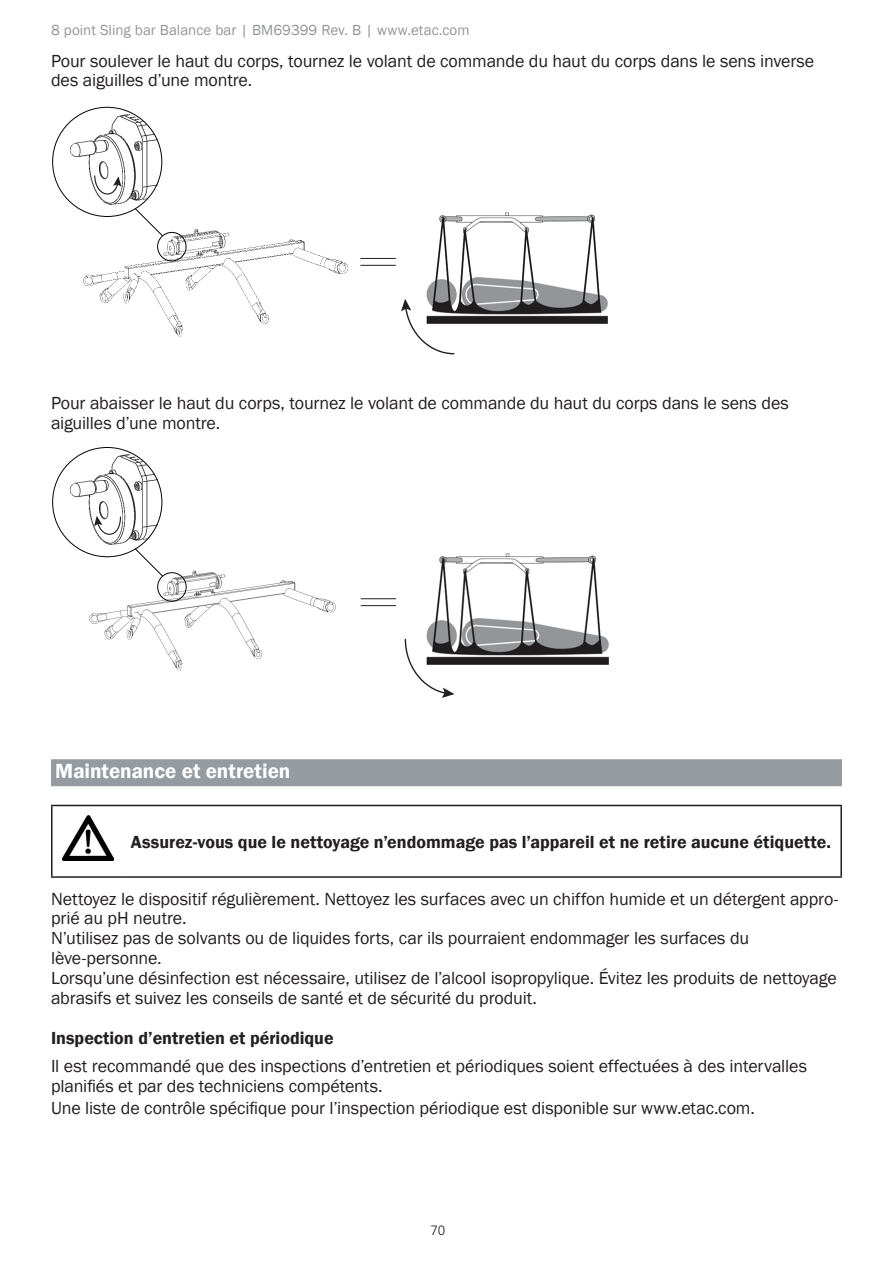
<style>
.page{position:relative;width:893px;height:1263px;background:#fff}
.page>*{position:absolute;margin:0;border:0;box-sizing:border-box;transform-origin:0 0}
.Paragraph_header_-_o{font:600 21px "Franklin Gothic";color:#fff}
.Body_text{font:18px/19.8px "Franklin Gothic";letter-spacing:-.01em;color:#231f20}
.Infobox_table{font:600 18px "Franklin Gothic";color:#231f20}
.Overskrift_2{font:600 18px "Franklin Gothic";color:#231f20}
.t1{font:15px "Franklin Gothic";color:#939598}
.t2{font:300 13.5px "Frutiger LT Std";color:#231f20}
</style>
<div class="page">
<div style="left:51px;top:759px;width:791px;height:27px;background:#959ca1"></div>
<img style="left:83px;top:228px;width:265px;height:109px">
<img style="left:426px;top:212px;width:182px;height:112px">
<img style="left:52px;top:106px;width:111px;height:111px">
<div style="left:157px;top:232px;width:29px;height:29px;border:1px solid #040503;border-radius:50%"></div>
<svg style="left:135px;top:208px;width:28px;height:28px"></svg>
<svg style="left:94px;top:174px;width:27px;height:21px"></svg>
<svg style="left:401px;top:299px;width:55px;height:56px"></svg>
<hr style="left:360px;top:265px;width:36px;height:1px;background:#231f20">
<hr style="left:360px;top:258px;width:36px;height:1px;background:#231f20">
<img style="left:89px;top:570px;width:287px;height:101px">
<img style="left:426px;top:553px;width:183px;height:112px">
<img style="left:52px;top:447px;width:111px;height:111px">
<div style="left:158px;top:572px;width:28px;height:29px;border:1px solid #040503;border-radius:50%"></div>
<svg style="left:135px;top:548px;width:28px;height:28px"></svg>
<svg style="left:94px;top:515px;width:28px;height:21px"></svg>
<svg style="left:404px;top:638px;width:50px;height:60px"></svg>
<hr style="left:361px;top:605px;width:35px;height:1px;background:#231f20">
<hr style="left:361px;top:598px;width:35px;height:1px;background:#231f20">
<hr style="left:51px;top:805px;width:74px;height:1px;background:#231f20">
<hr style="left:51px;top:806px;width:2px;height:70px;background:#231f20">
<hr style="left:125px;top:805px;width:717px;height:1px;background:#231f20">
<hr style="left:840px;top:806px;width:2px;height:70px;background:#231f20">
<hr style="left:51px;top:876px;width:74px;height:2px;background:#231f20">
<hr style="left:125px;top:876px;width:717px;height:2px;background:#231f20">
<img style="left:63px;top:816px;width:51px;height:45px">
<p class="t1" style="left:51px;top:20px;width:420px">8 point Sling bar Balance bar | BM69399 Rev. B | www.etac.com</p>
<p class="Body_text" style="left:51px;top:51px;width:765px">Pour soulever le haut du corps, tournez le volant de commande du haut du corps dans le sens inverse des aiguilles d’une montre.</p>
<p class="Body_text" style="left:51px;top:393px;width:739px">Pour abaisser le haut du corps, tournez le volant de commande du haut du corps dans le sens des aiguilles d’une montre.</p>
<p class="Paragraph_header_-_o" style="left:55px;top:758px;width:237px">Maintenance et entretien</p>
<p class="Infobox_table" style="left:131px;top:830px;width:702px">Assurez-vous que le nettoyage n’endommage pas l’appareil et ne retire aucune étiquette.</p>
<p class="Body_text" style="left:51px;top:889px;width:789px">Nettoyez le dispositif régulièrement. Nettoyez les surfaces avec un chiffon humide et un détergent appro&shy;prié au pH neutre.</p>
<p class="Body_text" style="left:51px;top:929px;width:700px">N’utilisez pas de solvants ou de liquides forts, car ils pourraient endommager les surfaces du lève-personne.</p>
<p class="Body_text" style="left:51px;top:968px;width:787px">Lorsqu’une désinfection est nécessaire, utilisez de l’alcool isopropylique. Évitez les produits de nettoyage abrasifs et suivez les conseils de santé et de sécurité du produit.</p>
<p class="Overskrift_2" style="left:51px;top:1027px;width:284px">Inspection d’entretien et périodique</p>
<p class="Body_text" style="left:51px;top:1057px;width:757px">Il est recommandé que des inspections d’entretien et périodiques soient effectuées à des intervalles planifiés et par des techniciens compétents.</p>
<p class="Body_text" style="left:51px;top:1098px;width:705px">Une liste de contrôle spécifique pour l’inspection périodique est disponible sur www.etac.com.</p>
<p class="t2" style="left:430px;top:1222px;width:17px">70</p>
</div>
